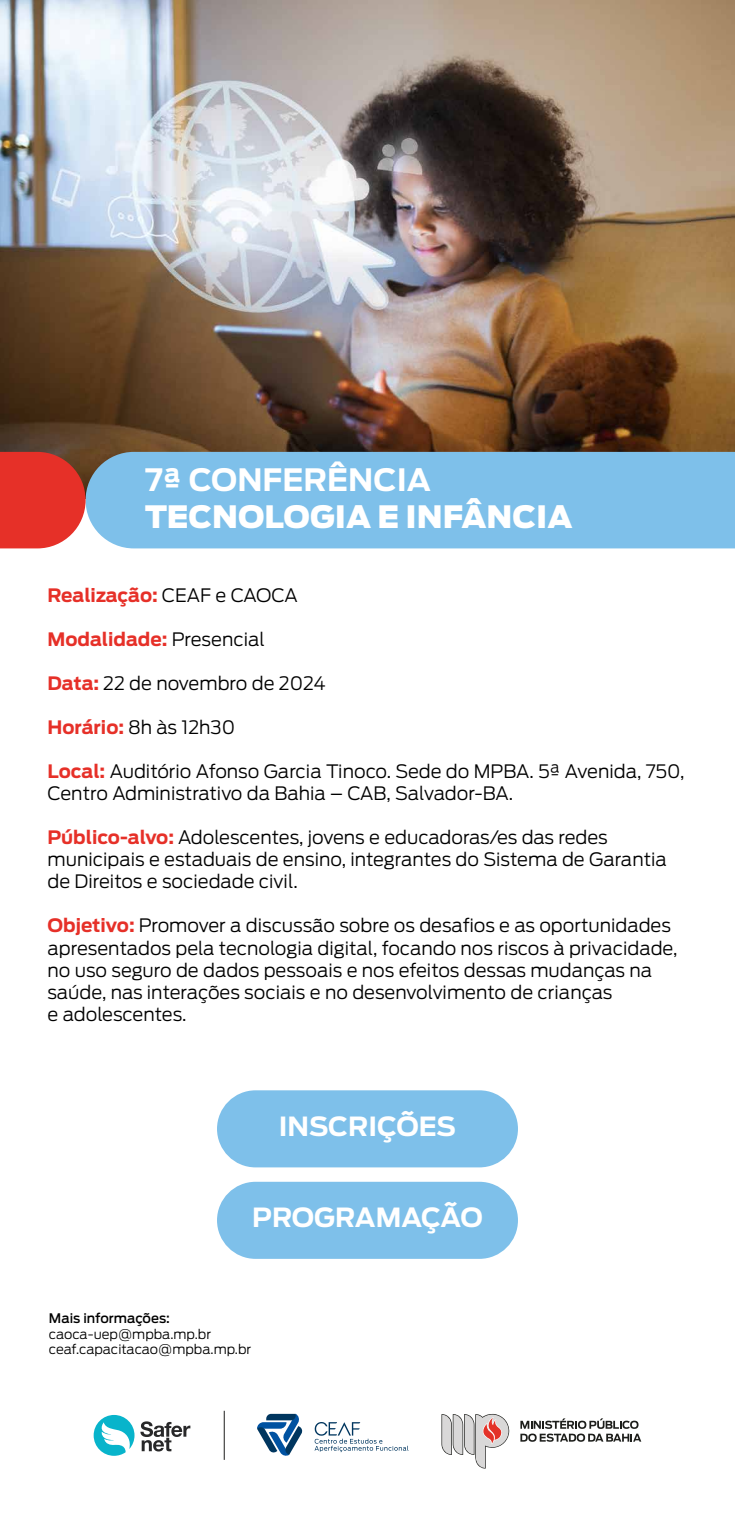
<style>
.page{position:relative;width:735px;height:1534px;background:#fff}
.page>*{position:absolute;margin:0;border:0;box-sizing:border-box;transform-origin:0 0}
.t1{font:900 30.62px "Antenna";color:#fff}
.t2{font:700 30.62px "Antenna";color:#fff}
.t3{font:700 26.25px "Antenna";color:#fff}
.t4{font:300 18.38px/22.1px "Antenna";color:#000}
.t5{font:700 18.38px "Antenna";color:#e63028}
.t6{font:300 13.12px/15.8px "Antenna";letter-spacing:-.005em;color:#000}
.t7{font:500 13.12px "Antenna";color:#000}
.s1{font-weight:300;color:#000}
.s2{font-weight:700;color:#e63028}
</style>
<div class="page">
<img style="left:0;top:0;width:735px;height:452px">
<div style="left:86px;top:452px;width:649px;height:96px;background:#7ec0ea"></div>
<svg style="left:0;top:452px;width:86px;height:96px;background:#df3c34"></svg>
<div style="left:217px;top:1181px;width:301px;height:77px;background:#7ec0ea;border-radius:39px"></div>
<div style="left:217px;top:1090px;width:301px;height:77px;background:#7ec0ea;border-radius:39px"></div>
<svg style="left:94px;top:1415px;width:96px;height:40px"></svg>
<svg style="left:441px;top:1413px;width:68px;height:55px"></svg>
<svg style="left:520px;top:1418px;width:121px;height:23px"></svg>
<svg style="left:257px;top:1413px;width:46px;height:43px"></svg>
<svg style="left:315px;top:1422px;width:94px;height:29px"></svg>
<hr style="left:224px;top:1410px;width:1px;height:49px;background:#1d1d1b">
<h1 class="t2" style="left:145px;top:462px;width:288px">7ª CONFERÊNCIA</h1>
<h1 class="t1" style="left:145px;top:499px;width:429px">TECNOLOGIA E INFÂNCIA</h1>
<p class="t5" style="left:48px;top:584px;width:252px">Realização: <span class="s1">CEAF e CAOCA</span></p>
<p class="t5" style="left:48px;top:628px;width:219px">Modalidade: <span class="s1">Presencial</span></p>
<p class="t4" style="left:48px;top:672px;width:280px"><span class="s2">Data:</span> 22 de novembro de 2024</p>
<p class="t4" style="left:48px;top:716px;width:189px"><span class="s2">Horário:</span> 8h às 12h30</p>
<p class="t4" style="left:48px;top:760px;width:639px"><span class="s2">Local:</span> Auditório Afonso Garcia Tinoco. Sede do MPBA. 5ª Avenida, 750,<br>Centro Administrativo da Bahia – CAB, Salvador-BA.</p>
<p class="t4" style="left:48px;top:826px;width:621px"><span class="s2">Público-alvo:</span> Adolescentes, jovens e educadoras/es das redes municipais e estaduais de ensino, integrantes do Sistema de Garantia de Direitos e sociedade civil.</p>
<p class="t4" style="left:48px;top:914px;width:632px"><span class="s2">Objetivo:</span> Promover a discussão sobre os desafios e as oportunidades apresentados pela tecnologia digital, focando nos riscos à privacidade, no uso seguro de dados pessoais e nos efeitos dessas mudanças na saúde, nas interações sociais e no desenvolvimento de crianças<br>e adolescentes.</p>
<h2 class="t3" style="left:279px;top:1110px;width:179px">INSCRIÇÕES</h2>
<h2 class="t3" style="left:252px;top:1202px;width:232px">PROGRAMAÇÃO</h2>
<p class="t7" style="left:49px;top:1310px;width:122px">Mais informações:</p>
<p class="t6" style="left:49px;top:1325px;width:204px">caoca-uep@mpba.mp.br ceaf.capacitacao@mpba.mp.br</p>
</div>
